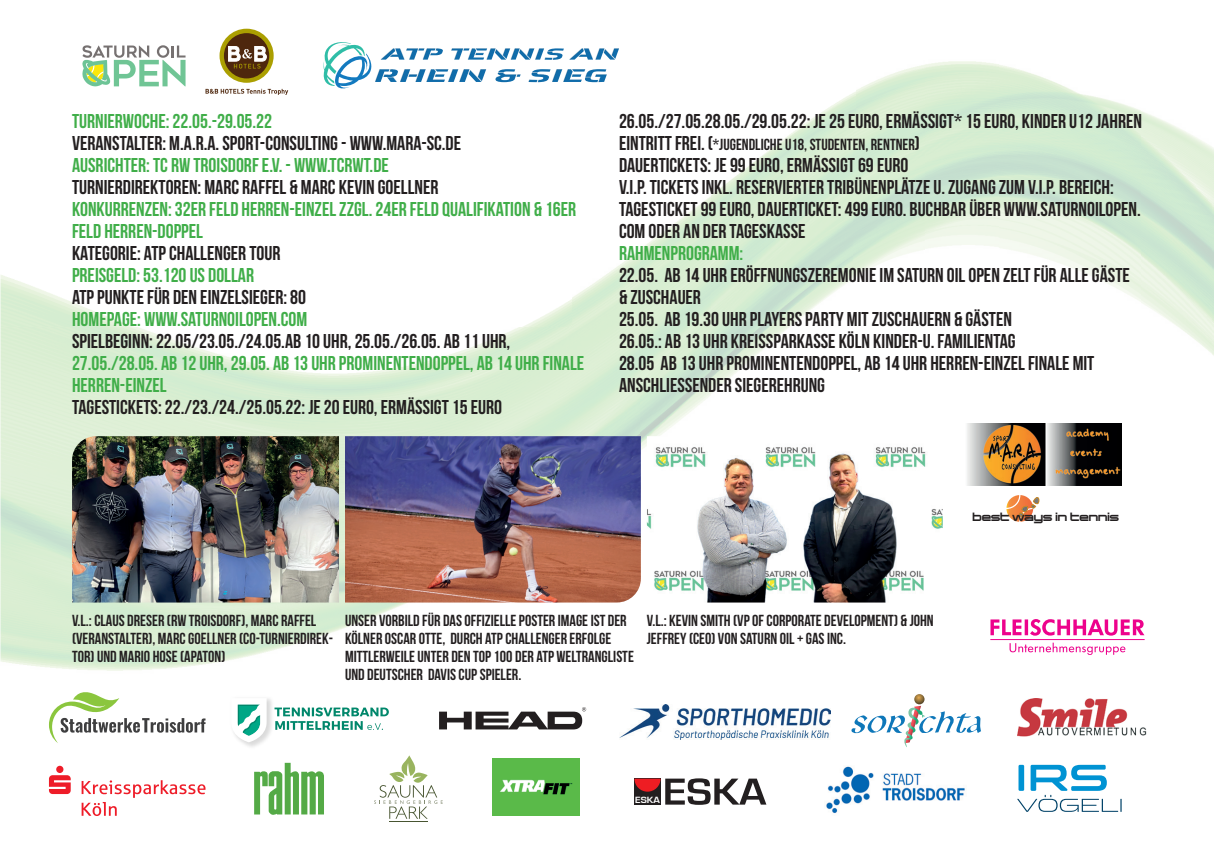
<style>
.page{position:relative;width:1214px;height:862px;background:#fff}
.page>*{position:absolute;margin:0;border:0;box-sizing:border-box;transform-origin:0 0}
.t1{font:20px/22px "Bebas Neue";color:#231f20}
.t2{font:20px/22px "Bebas Neue";color:#40ae49}
.t3{font:16px/18px "Bebas Neue";color:#231f20}
.t4{font:700 11.2px "Changeling Neo";color:#231f20}
.t5{font:700 9.4px "Eurostile";color:#fff;scale:1.09 1}
.s1{font-size:20px}
</style>
<div class="page">
<img style="left:0;top:326px;width:427px;height:345px">
<img style="left:569px;top:250px;width:72px;height:286px">
<img style="left:640px;top:196px;width:71px;height:270px">
<img style="left:711px;top:116px;width:142px;height:278px">
<img style="left:0;top:275px;width:131px;height:51px">
<img style="left:524px;top:254px;width:47px;height:72px">
<img style="left:816px;top:92px;width:39px;height:24px">
<img style="left:345px;top:436px;width:295px;height:166px">
<img style="left:72px;top:436px;width:267px;height:166px">
<img style="left:646px;top:436px;width:296px;height:166px">
<img style="left:493px;top:758px;width:86px;height:57px">
<svg style="left:49px;top:692px;width:156px;height:51px"></svg>
<img style="left:242px;top:698px;width:30px;height:49px">
<svg style="left:234px;top:698px;width:32px;height:44px"></svg>
<svg style="left:274px;top:707px;width:115px;height:23px"></svg>
<svg style="left:634px;top:778px;width:132px;height:27px"></svg>
<svg style="left:439px;top:707px;width:147px;height:22px"></svg>
<svg style="left:1017px;top:765px;width:104px;height:47px"></svg>
<svg style="left:82px;top:780px;width:123px;height:36px"></svg>
<svg style="left:49px;top:766px;width:22px;height:28px"></svg>
<svg style="left:254px;top:763px;width:70px;height:52px"></svg>
<hr style="left:389px;top:821px;width:38px;height:1px;background:#485531">
<svg style="left:374px;top:755px;width:69px;height:64px"></svg>
<img style="left:1017px;top:698px;width:130px;height:39px">
<svg style="left:851px;top:694px;width:129px;height:53px"></svg>
<img style="left:619px;top:705px;width:211px;height:34px">
<img style="left:826px;top:766px;width:139px;height:48px">
<img style="left:967px;top:423px;width:154px;height:62px">
<svg style="left:990px;top:619px;width:154px;height:16px"></svg>
<hr style="left:990px;top:639px;width:154px;height:1px;background:#ed028c">
<svg style="left:1009px;top:642px;width:116px;height:13px"></svg>
<svg style="left:323px;top:42px;width:296px;height:47px"></svg>
<svg style="left:82px;top:45px;width:103px;height:41px"></svg>
<svg style="left:219px;top:29px;width:54px;height:54px"></svg>
<svg style="left:224px;top:33px;width:45px;height:45px"></svg>
<svg style="left:205px;top:89px;width:83px;height:6px"></svg>
<svg style="left:1006px;top:495px;width:33px;height:27px"></svg>
<p class="t2" style="left:72px;top:110px;width:201px">TURNIERWOCHE: 22.05.-29.05.22</p>
<p class="t1" style="left:72px;top:132px;width:390px">VERANSTALTER: M.A.R.A. SPORT-CONSULTING - WWW.MARA-SC.DE</p>
<p class="t2" style="left:72px;top:154px;width:318px">AUSRICHTER: TC RW TROISDORF E.V. - WWW.TCRWT.DE</p>
<p class="t1" style="left:72px;top:176px;width:368px">TURNIERDIREKTOREN: MARC RAFFEL &amp; MARC KEVIN GOELLNER</p>
<p class="t2" style="left:72px;top:198px;width:505px">KONKURRENZEN: 32ER FELD HERREN-EINZEL ZZGL. 24ER FELD QUALIFIKATION &amp; 16ER<br>FELD HERREN-DOPPEL</p>
<p class="t1" style="left:72px;top:242px;width:210px">KATEGORIE: ATP CHALLENGER TOUR</p>
<p class="t2" style="left:72px;top:264px;width:183px">PREISGELD: 53.120 US DOLLAR</p>
<p class="t1" style="left:72px;top:286px;width:235px">ATP PUNKTE FÜR DEN EINZELSIEGER: 80</p>
<p class="t2" style="left:72px;top:308px;width:236px">HOMEPAGE: WWW.SATURNOILOPEN.COM</p>
<p class="t1" style="left:72px;top:330px;width:440px">SPIELBEGINN: 22.05/23.05./24.05.AB 10 UHR, 25.05./26.05. AB 11 UHR,</p>
<p class="t2" style="left:72px;top:352px;width:513px">27.05./28.05. AB 12 UHR, 29.05. AB 13 UHR PROMINENTENDOPPEL, AB 14 UHR FINALE<br>HERREN-EINZEL</p>
<p class="t1" style="left:72px;top:396px;width:431px">TAGESTICKETS: 22./23./24./25.05.22: JE 20 EURO, ERMÄßIGT 15 EURO</p>
<p class="t1" style="left:619px;top:110px;width:524px">26.05./27.05.28.05./29.05.22: JE 25 EURO, ERMÄßIGT* 15 EURO, KINDER U12 JAHREN</p>
<p class="t3" style="left:619px;top:135px;width:302px"><span class="s1">EINTRITT FREI. (</span>*JUGENDLICHE U18, STUDENTEN, RENTNER<span class="s1">)</span></p>
<p class="t1" style="left:619px;top:154px;width:523px">DAUERTICKETS: JE 99 EURO, ERMÄßIGT 69 EURO<br>V.I.P. TICKETS INKL. RESERVIERTER TRIBÜNENPLÄTZE U. ZUGANG ZUM V.I.P. BEREICH:<br>TAGESTICKET 99 EURO, DAUERTICKET: 499 EURO. BUCHBAR ÜBER WWW.SATURNOILOPEN.<br>COM ODER AN DER TAGESKASSE</p>
<p class="t2" style="left:619px;top:242px;width:126px">RAHMENPROGRAMM:</p>
<p class="t1" style="left:619px;top:264px;width:512px">22.05. AB 14 UHR ERÖFFNUNGSZEREMONIE IM SATURN OIL OPEN ZELT FÜR ALLE GÄSTE &amp; ZUSCHAUER<br>25.05. AB 19.30 UHR PLAYERS PARTY MIT ZUSCHAUERN &amp; GÄSTEN<br>26.05.: AB 13 UHR KREISSPARKASSE KÖLN KINDER-U. FAMILIENTAG<br>28.05 AB 13 UHR PROMINENTENDOPPEL, AB 14 UHR HERREN-EINZEL FINALE MIT ANSCHLIEßENDER SIEGEREHRUNG</p>
<p class="t4" style="left:972px;top:511px;width:148px">best ways in tennis</p>
<p class="t3" style="left:345px;top:611px;width:290px">UNSER VORBILD FÜR DAS OFFIZIELLE POSTER IMAGE IST DER KÖLNER OSCAR OTTE, DURCH ATP CHALLENGER ERFOLGE MITTLERWEILE UNTER DEN TOP 100 DER ATP WELTRANGLISTE UND DEUTSCHER DAVIS CUP SPIELER.</p>
<p class="t3" style="left:72px;top:611px;width:262px">V.L.: CLAUS DRESER (RW TROISDORF), MARC RAFFEL (VERANSTALTER), MARC GOELLNER (CO-TURNIERDIREK-<br>TOR) UND MARIO HOSE (APATON)</p>
<p class="t3" style="left:646px;top:611px;width:288px">V.L.: KEVIN SMITH (VP OF CORPORATE DEVELOPMENT) &amp; JOHN<br>JEFFREY (CEO) VON SATURN OIL + GAS INC.</p>
<p class="t5" style="left:635px;top:795px;width:24px">ESKA</p>
</div>
